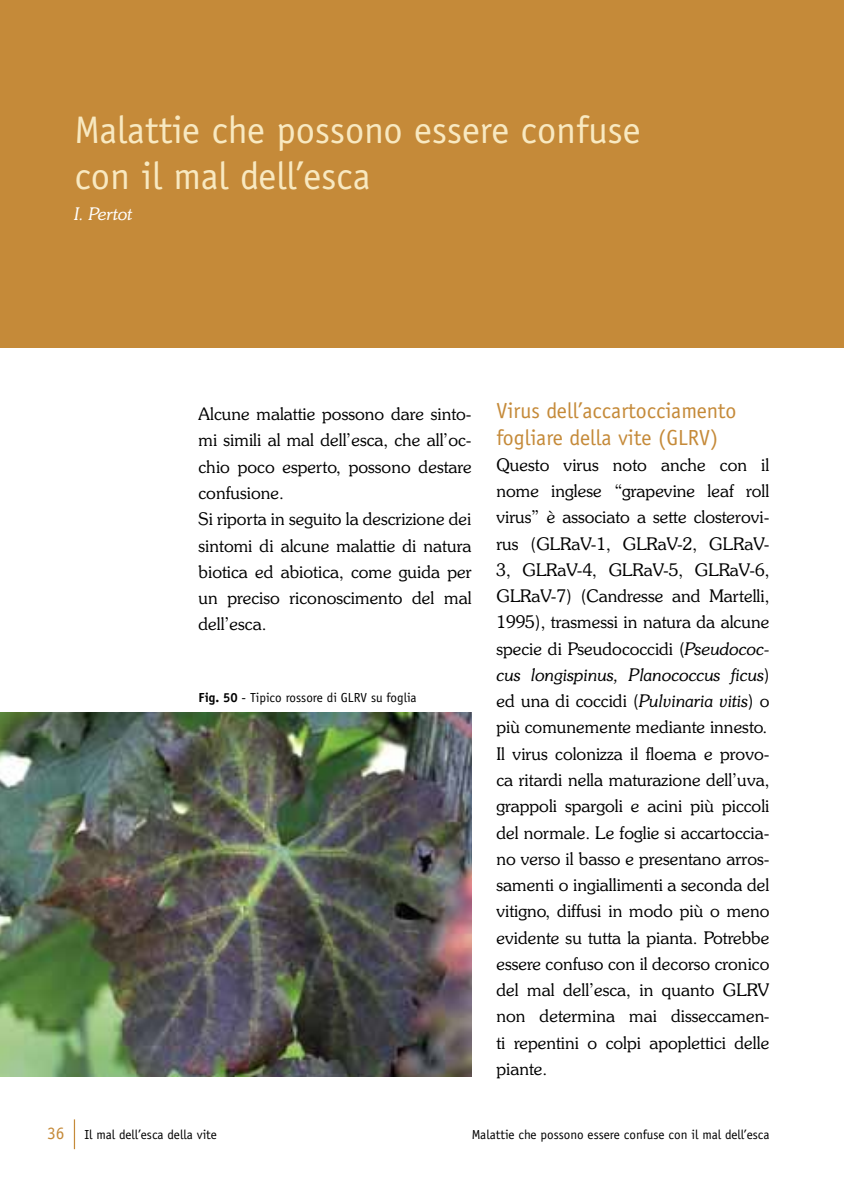
<style>
.page{position:relative;width:844px;height:1191px;background:#fff}
.page>*{position:absolute;margin:0;border:0;box-sizing:border-box;transform-origin:0 0}
.t1{font:38.5px/46.2px "Officina Sans";color:#f8e9c1}
.t2{font:21.88px/26.2px "Officina Sans";color:#c58a39}
.t3{font:300 17.5px/26.2px "Souvenir IT Cby BT";color:#000}
.t4{font:italic 300 17.5px "Souvenir IT Cby BT";color:#fff}
.t5{font:13.12px "Officina Sans";color:#000}
.s1{font-style:italic}
.s2{font-weight:700}
.s3{font-size:17.5px;color:#c58a39}
</style>
<div class="page">
<hr style="left:74px;top:1119px;width:1px;height:30px;background:#c58a39">
<div style="left:0;top:0;width:843px;height:347px;background:#c58a39"></div>
<img style="left:0;top:713px;width:471px;height:363px">
<h1 class="t1" style="left:74px;top:110px;width:567px">Malattie che possono essere confuse con il mal dell’esca</h1>
<p class="t4" style="left:74px;top:207px;width:59px">I. Pertot</p>
<p class="t3" style="left:198px;top:402px;width:274px">Alcune malattie possono dare sinto&shy;mi simili al mal dell’esca, che all’oc&shy;chio poco esperto, possono destare confusione.<br>Si riporta in seguito la descrizione dei sintomi di alcune malattie di natura biotica ed abiotica, come guida per un preciso riconoscimento del mal dell’esca.</p>
<p class="t2" style="left:496px;top:399px;width:241px">Virus dell’accartocciamento fogliare della vite (GLRV)</p>
<p class="t3" style="left:496px;top:453px;width:274px;text-align:justify">Questo virus noto anche con il nome inglese “grapevine leaf roll virus” è associato a sette closterovi&shy;rus (GLRaV-1, GLRaV-2, GLRaV-3, GLRaV-4, GLRaV-5, GLRaV-6, GLRaV-7) (Candresse and Martelli, 1995), trasmessi in natura da alcune specie di Pseudococcidi (<span class="s1">Pseudococ&shy;cus longispinus, Planococcus ficus</span>) ed una di coccidi (<span class="s1">Pulvinaria vitis</span>) o più comunemente mediante innesto.<br>Il virus colonizza il floema e provo&shy;ca ritardi nella maturazione dell’uva, grappoli spargoli e acini più piccoli del normale. Le foglie si accartoccia&shy;no verso il basso e presentano arros&shy;samenti o ingiallimenti a seconda del vitigno, diffusi in modo più o meno evidente su tutta la pianta. Potrebbe essere confuso con il decorso cronico del mal dell’esca, in quanto GLRV non determina mai disseccamen&shy;ti repentini o colpi apoplettici delle piante.</p>
<p class="t5" style="left:198px;top:693px;width:219px"><span class="s2">Fig. 50</span> - Tipico rossore di GLRV su foglia</p>
<p class="t5" style="left:47px;top:1129px;width:171px"><span class="s3">36</span> Il mal dell’esca della vite</p>
<p class="t5" style="left:471px;top:1129px;width:299px">Malattie che possono essere confuse con il mal dell’esca</p>
</div>
